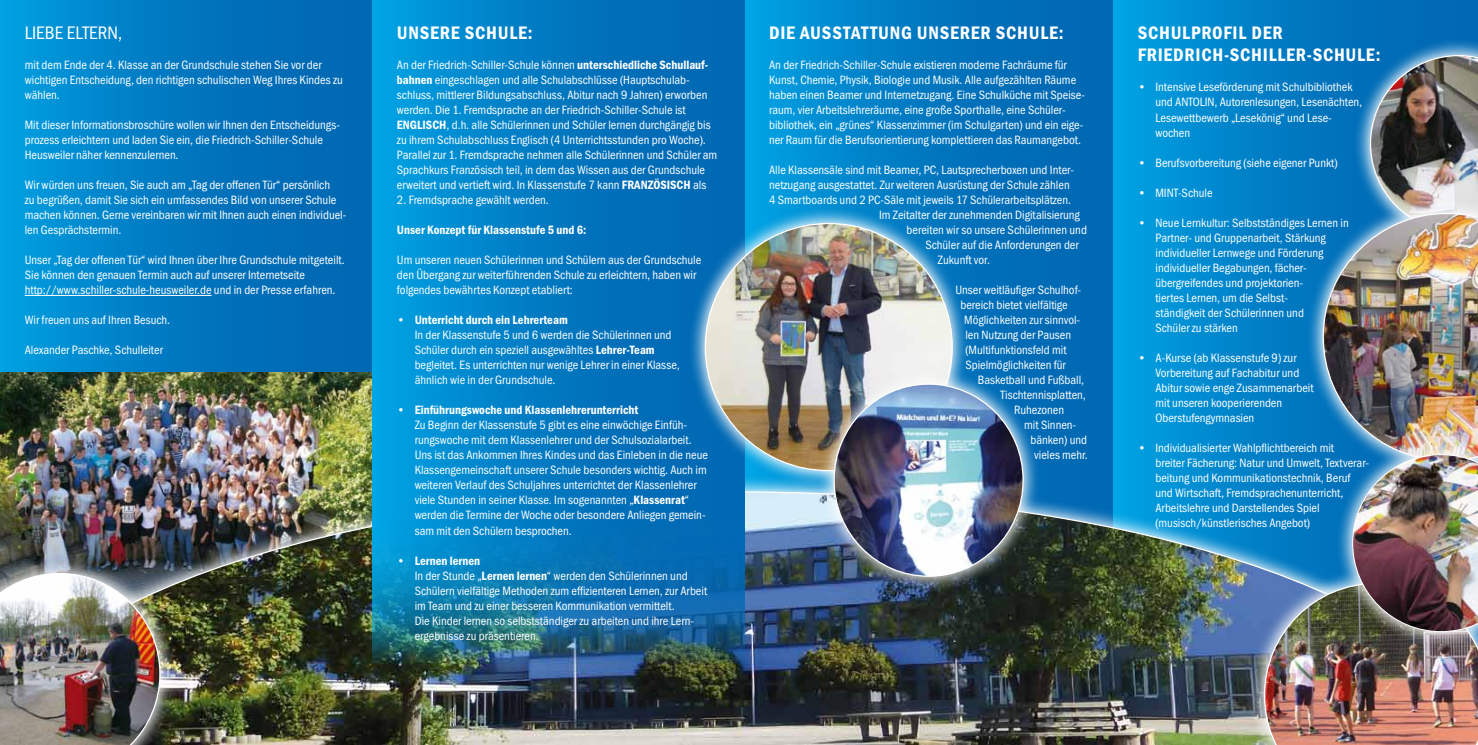
<style>
.page{position:relative;width:1478px;height:745px;background:#fff}
.page>*{position:absolute;margin:0;border:0;box-sizing:border-box;transform-origin:0 0}
.t1{font:600 condensed 18.75px/22.5px "Franklin Gothic";letter-spacing:.04em;color:#fff}
.t2{font:condensed 18.75px "Franklin Gothic";color:#fff}
.t3{font:condensed 12.5px/15px "Franklin Gothic";color:#fff}
.t4{font:600 condensed 12.5px "Franklin Gothic";color:#fff}
.s1{font-weight:600}
</style>
<div class="page">
<div style="left:0;top:0;width:372px;height:744px;background:linear-gradient(to right,#0098db,#005fac)"></div>
<img style="left:0;top:372px;width:372px;height:102px">
<div style="left:1113px;top:0;width:365px;height:744px;background:linear-gradient(to right,#009cde,#005fab)"></div>
<div style="left:744px;top:0;width:369px;height:744px;background:linear-gradient(to right,#009bde,#005eab)"></div>
<hr style="left:25px;top:295px;width:187px;height:1px;background:#fff">
<div style="left:0;top:474px;width:1478px;height:270px;background:#fff;opacity:.9"></div>
<img style="left:0;top:491px;width:1264px;height:253px">
<div style="left:0;top:556px;width:177px;height:188px;background:#fff;opacity:.9"></div>
<img style="left:0;top:572px;width:161px;height:172px">
<div style="left:1247px;top:565px;width:231px;height:179px;background:#fff;opacity:.9"></div>
<div style="left:1353px;top:39px;width:125px;height:209px;background:#fff;opacity:.9"></div>
<div style="left:372px;top:0;width:372px;height:475px;background:linear-gradient(to right,#009bde,#005eab)"></div>
<img style="left:372px;top:475px;width:372px;height:189px">
<div style="left:688px;top:206px;width:281px;height:281px;background:#fff;opacity:.9"></div>
<img style="left:705px;top:223px;width:247px;height:247px;border-radius:123px">
<div style="left:817px;top:367px;width:223px;height:226px;background:#fff;opacity:.9"></div>
<img style="left:834px;top:384px;width:189px;height:192px">
<img style="left:1264px;top:55px;width:214px;height:689px">
<h1 class="t2" style="left:25px;top:22px;width:16px">Liebe</h1>
<h1 class="t2" style="left:67px;top:22px;width:18px">Eltern</h1>
<h1 class="t2" style="left:118px;top:22px;width:6px">,</h1>
<p class="t3" style="left:25px;top:57px;width:320px">mit dem Ende der 4. Klasse an der Grundschule stehen Sie vor der wichtigen Entscheidung, den richtigen schulischen Weg Ihres Kindes zu wählen.</p>
<p class="t3" style="left:25px;top:117px;width:317px">Mit dieser Informationsbroschüre wollen wir Ihnen den Entscheidungs&shy;prozess erleichtern und laden Sie ein, die Friedrich-Schiller-Schule<br>Heusweiler näher kennenzulernen.</p>
<p class="t3" style="left:25px;top:177px;width:323px">Wir würden uns freuen, Sie auch am „Tag der offenen Tür“ persönlich<br>zu begrüßen, damit Sie sich ein umfassendes Bild von unserer Schule machen können. Gerne vereinbaren wir mit Ihnen auch einen individuel&shy;len Gesprächstermin.</p>
<p class="t3" style="left:25px;top:252px;width:321px">Unser „Tag der offenen Tür“ wird Ihnen über Ihre Grundschule mitgeteilt.<br>Sie können den genauen Termin auch auf unserer Internetseite http://www.schiller-schule-heusweiler.de und in der Presse erfahren.</p>
<p class="t3" style="left:25px;top:312px;width:147px">Wir freuen uns auf Ihren Besuch.</p>
<p class="t3" style="left:25px;top:342px;width:140px">Alexander Paschke, Schulleiter</p>
<h1 class="t1" style="left:397px;top:21px;width:137px">Unsere Schule:</h1>
<p class="t3" style="left:397px;top:57px;width:313px">An der Friedrich-Schiller-Schule können <span class="s1">unterschiedliche Schullauf&shy;bahnen</span> eingeschlagen und alle Schulabschlüsse (Hauptschulab&shy;schluss, mittlerer Bildungsabschluss, Abitur nach 9 Jahren) erworben werden. Die 1. Fremdsprache an der Friedrich-Schiller-Schule ist</p>
<p class="t4" style="left:397px;top:118px;width:7px">ENGLISCH</p>
<p class="t3" style="left:397px;top:117px;width:322px;text-indent:49px">, d.h. alle Schülerinnen und Schüler lernen durchgängig bis zu ihrem Schulabschluss Englisch (4 Unterrichtsstunden pro Woche).<br>Parallel zur 1. Fremdsprache nehmen alle Schülerinnen und Schüler am Sprachkurs Französisch teil, in dem das Wissen aus der Grundschule erweitert und vertieft wird. In Klassenstufe 7 kann <span class="s1">FRANZÖSISCH</span></p>
<p class="t3" style="left:693px;top:177px;width:15px">als</p>
<p class="t3" style="left:397px;top:192px;width:153px">2. Fremdsprache gewählt werden.</p>
<p class="t4" style="left:397px;top:223px;width:191px">Unser Konzept für Klassenstufe 5 und 6:</p>
<p class="t3" style="left:397px;top:252px;width:306px">Um unseren neuen Schülerinnen und Schülern aus der Grundschule den Übergang zur weiterführenden Schule zu erleichtern, haben wir folgendes bewährtes Konzept etabliert:</p>
<p class="t4" style="left:397px;top:313px;width:172px">• Unterricht durch ein Lehrerteam</p>
<p class="t3" style="left:415px;top:327px;width:267px">In der Klassenstufe 5 und 6 werden die Schülerinnen und Schüler durch ein speziell ausgewähltes <span class="s1">Lehrer-Team </span>begleitet. Es unterrichten nur wenige Lehrer in einer Klasse, ähnlich wie in der Grundschule.</p>
<p class="t4" style="left:397px;top:403px;width:243px">• Einführungswoche und Klassenlehrerunterricht</p>
<p class="t3" style="left:415px;top:417px;width:295px">Zu Beginn der Klassenstufe 5 gibt es eine einwöchige Einfüh&shy;rungswoche mit dem Klassenlehrer und der Schulsozialarbeit.<br>Uns ist das Ankommen Ihres Kindes und das Einleben in die neue Klassengemeinschaft unserer Schule besonders wichtig. Auch im weiteren Verlauf des Schuljahres unterrichtet der Klassenlehrer viele Stunden in seiner Klasse. Im sogenannten „<span class="s1">Klassenrat</span>“ werden die Termine der Woche oder besondere Anliegen gemein&shy;sam mit den Schülern besprochen.</p>
<p class="t3" style="left:415px;top:552px;width:294px;text-indent:-18px"><span class="s1">• Lernen lernen<br></span>In der Stunde „<span class="s1">Lernen lernen</span>“ werden den Schülerinnen und Schülern vielfältige Methoden zum effizienteren Lernen, zur Arbeit im Team und zu einer besseren Kommunikation vermittelt.<br>Die Kinder lernen so selbstständiger zu arbeiten und ihre Lern&shy;ergebnisse zu präsentieren.</p>
<h1 class="t1" style="left:769px;top:21px;width:296px">Die Ausstattung unserer Schule:</h1>
<p class="t3" style="left:769px;top:57px;width:317px">An der Friedrich-Schiller-Schule existieren moderne Fachräume für Kunst, Chemie, Physik, Biologie und Musik. Alle aufgezählten Räume haben einen Beamer und Internetzugang. Eine Schulküche mit Speise&shy;raum, vier Arbeitslehreräume, eine große Sporthalle, eine Schüler&shy;bibliothek, ein „grünes“ Klassenzimmer (im Schulgarten) und ein eige&shy;ner Raum für die Berufsorientierung komplettieren das Raumangebot.</p>
<p class="t3" style="left:769px;top:162px;width:306px">Alle Klassensäle sind mit Beamer, PC, Lautsprecherboxen und Inter-</p>
<p class="t3" style="left:769px;top:177px;width:302px">netzugang ausgestattet. Zur weiteren Ausrüstung der Schule zählen</p>
<p class="t3" style="left:769px;top:192px;width:303px">4 Smartboards und 2 PC-Säle mit jeweils 17 Schülerarbeitsplätzen.</p>
<p class="t3" style="left:879px;top:207px;width:202px">Im Zeitalter der zunehmenden Digitalisierung</p>
<p class="t3" style="left:906px;top:222px;width:182px">bereiten wir so unsere Schülerinnen und</p>
<p class="t3" style="left:925px;top:237px;width:155px">Schüler auf die Anforderungen der</p>
<p class="t3" style="left:938px;top:252px;width:54px">Zukunft vor.</p>
<p class="t3" style="left:955px;top:282px;width:127px">Unser weitläufiger Schulhof-</p>
<p class="t3" style="left:960px;top:297px;width:109px">bereich bietet vielfältige</p>
<p class="t3" style="left:964px;top:312px;width:118px">Möglichkeiten zur sinnvol-</p>
<p class="t3" style="left:965px;top:327px;width:107px">len Nutzung der Pausen</p>
<p class="t3" style="left:965px;top:342px;width:103px">(Multifunktionsfeld mit</p>
<p class="t3" style="left:965px;top:357px;width:102px">Spielmöglichkeiten für</p>
<p class="t3" style="left:978px;top:372px;width:108px">Basketball und Fußball,</p>
<p class="t3" style="left:1000px;top:387px;width:87px">Tischtennisplatten,</p>
<p class="t3" style="left:1014px;top:402px;width:51px">Ruhezonen</p>
<p class="t3" style="left:1024px;top:417px;width:54px">mit Sinnen-</p>
<p class="t3" style="left:1030px;top:432px;width:58px">bänken) und</p>
<p class="t3" style="left:1034px;top:447px;width:55px">vieles mehr.</p>
<h1 class="t1" style="left:1137px;top:21px;width:244px">Schulprofil der<br>Friedrich-Schiller-Schule:</h1>
<p class="t3" style="left:1155px;top:80px;width:208px;text-indent:-18px">• Intensive Leseförderung mit Schulbibliothek und ANTOLIN, Autorenlesungen, Lesenächten, Lesewettbewerb „Lesekönig“ und Lese&shy;wochen</p>
<p class="t3" style="left:1137px;top:155px;width:201px">• Berufsvorbereitung (siehe eigener Punkt)</p>
<p class="t3" style="left:1137px;top:185px;width:76px">• MINT-Schule</p>
<p class="t3" style="left:1155px;top:215px;width:195px;text-indent:-18px">• Neue Lernkultur: Selbstständiges Lernen in Partner- und Gruppenarbeit, Stärkung individueller Lernwege und Förderung individueller Begabungen, fächer&shy;übergreifendes und projektorien-<br>tiertes Lernen, um die Selbst-<br>ständigkeit der Schülerinnen und<br>Schüler zu stärken</p>
<p class="t3" style="left:1155px;top:350px;width:160px;text-indent:-18px">• A-Kurse (ab Klassenstufe 9) zur<br>Vorbereitung auf Fachabitur und<br>Abitur sowie enge Zusammenarbeit mit unseren kooperierenden<br>Oberstufengymnasien</p>
<p class="t3" style="left:1155px;top:440px;width:215px;text-indent:-18px">• Individualisierter Wahlpflichtbereich mit<br>breiter Fächerung: Natur und Umwelt, Textverar&shy;beitung und Kommunikationstechnik, Beruf und Wirtschaft, Fremdsprachenunterricht, Arbeitslehre und Darstellendes Spiel (musisch/künstlerisches Angebot)</p>
</div>
